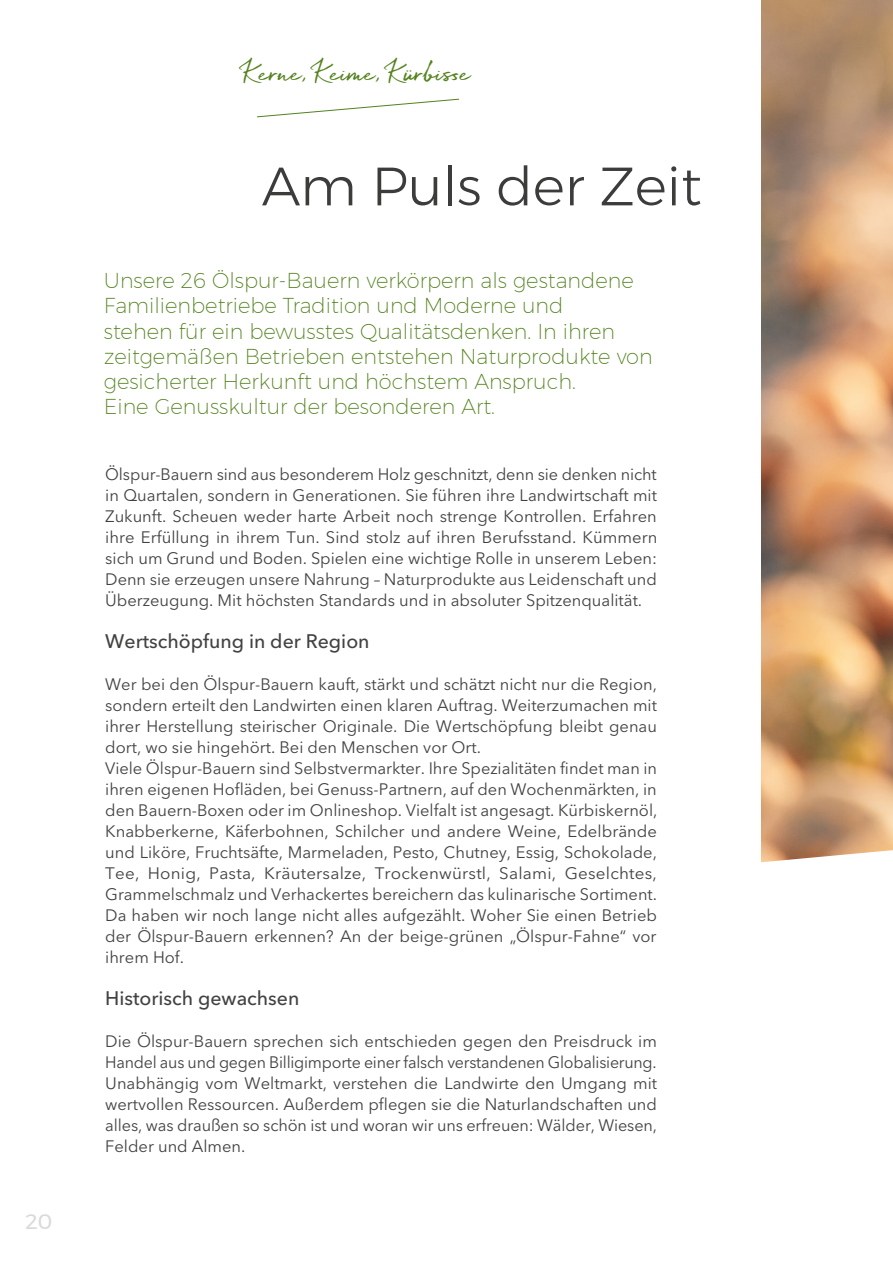
<style>
.page{position:relative;width:893px;height:1263px;background:#fff}
.page>*{position:absolute;margin:0;border:0;box-sizing:border-box;transform-origin:0 0}
.t1{font:300 54px "Montserrat";color:#3c3c3b}
.t2{font:22.5px "Quickbrush";color:#53821d}
.t3{font:200 21px/25.2px "Montserrat";color:#53821d}
.t4{font:21px "Montserrat";color:#dadada}
.t5{font:500 19.5px "Avenir Next LT Pro";color:#424241}
.t6{font:16.5px/21px "Avenir Next LT Pro";color:#424241;text-align:justify}
</style>
<div class="page">
<img style="left:761px;top:0;width:132px;height:850px">
<svg style="left:761px;top:850px;width:132px;height:13px"></svg>
<svg style="left:257px;top:98px;width:202px;height:20px"></svg>
<p class="t4" style="left:26px;top:1206px;width:29px">20</p>
<h2 class="t2" style="left:244px;top:59px;width:229px">Kerne, Keime, Kürbisse</h2>
<h1 class="t1" style="left:262px;top:146px;width:441px">Am Puls der Zeit</h1>
<p class="t3" style="left:104px;top:268px;width:550px">Unsere 26 Ölspur-Bauern verkörpern als gestandene Familienbetriebe Tradition und Moderne und<br>stehen für ein bewusstes Qualitätsdenken. In ihren zeitgemäßen Betrieben entstehen Naturprodukte von gesicherter Herkunft und höchstem Anspruch.<br>Eine Genusskultur der besonderen Art.</p>
<p class="t6" style="left:105px;top:464px;width:554px">Ölspur-Bauern sind aus besonderem Holz geschnitzt, denn sie denken nicht in Quartalen, sondern in Generationen. Sie führen ihre Landwirtschaft mit Zukunft. Scheuen weder harte Arbeit noch strenge Kontrollen. Erfahren ihre Erfüllung in ihrem Tun. Sind stolz auf ihren Berufsstand. Kümmern sich um Grund und Boden. Spielen eine wichtige Rolle in unserem Leben:<br>Denn sie erzeugen unsere Nahrung – Naturprodukte aus Leidenschaft und Überzeugung. Mit höchsten Standards und in absoluter Spitzenqualität.</p>
<p class="t5" style="left:105px;top:630px;width:266px">Wertschöpfung in der Region</p>
<p class="t6" style="left:105px;top:674px;width:554px;text-align:left">Wer bei den Ölspur-Bauern kauft, stärkt und schätzt nicht nur die Region, sondern erteilt den Landwirten einen klaren Auftrag. Weiterzumachen mit ihrer Herstellung steirischer Originale. Die Wertschöpfung bleibt genau dort, wo sie hingehört. Bei den Menschen vor Ort.<br>Viele Ölspur-Bauern sind Selbstvermarkter. Ihre Spezialitäten findet man in ihren eigenen Hofläden, bei Genuss-Partnern, auf den Wochenmärkten, in den Bauern-Boxen oder im Onlineshop. Vielfalt ist angesagt. Kürbiskernöl, Knabberkerne, Käferbohnen, Schilcher und andere Weine, Edelbrände und Liköre, Fruchtsäfte, Marmeladen, Pesto, Chutney, Essig, Schokolade, Tee, Honig, Pasta, Kräutersalze, Trockenwürstl, Salami, Geselchtes, Grammelschmalz und Verhackertes bereichern das kulinarische Sortiment.<br>Da haben wir noch lange nicht alles aufgezählt. Woher Sie einen Betrieb der Ölspur-Bauern erkennen? An der beige-grünen „Ölspur-Fahne“ vor ihrem Hof.</p>
<p class="t5" style="left:105px;top:987px;width:196px">Historisch gewachsen</p>
<p class="t6" style="left:105px;top:1031px;width:553px">Die Ölspur-Bauern sprechen sich entschieden gegen den Preisdruck im Handel aus und gegen Billigimporte einer falsch verstandenen Globalisierung.<br>Unabhängig vom Weltmarkt, verstehen die Landwirte den Umgang mit wertvollen Ressourcen. Außerdem pflegen sie die Naturlandschaften und alles, was draußen so schön ist und woran wir uns erfreuen: Wälder, Wiesen, Felder und Almen.</p>
</div>
